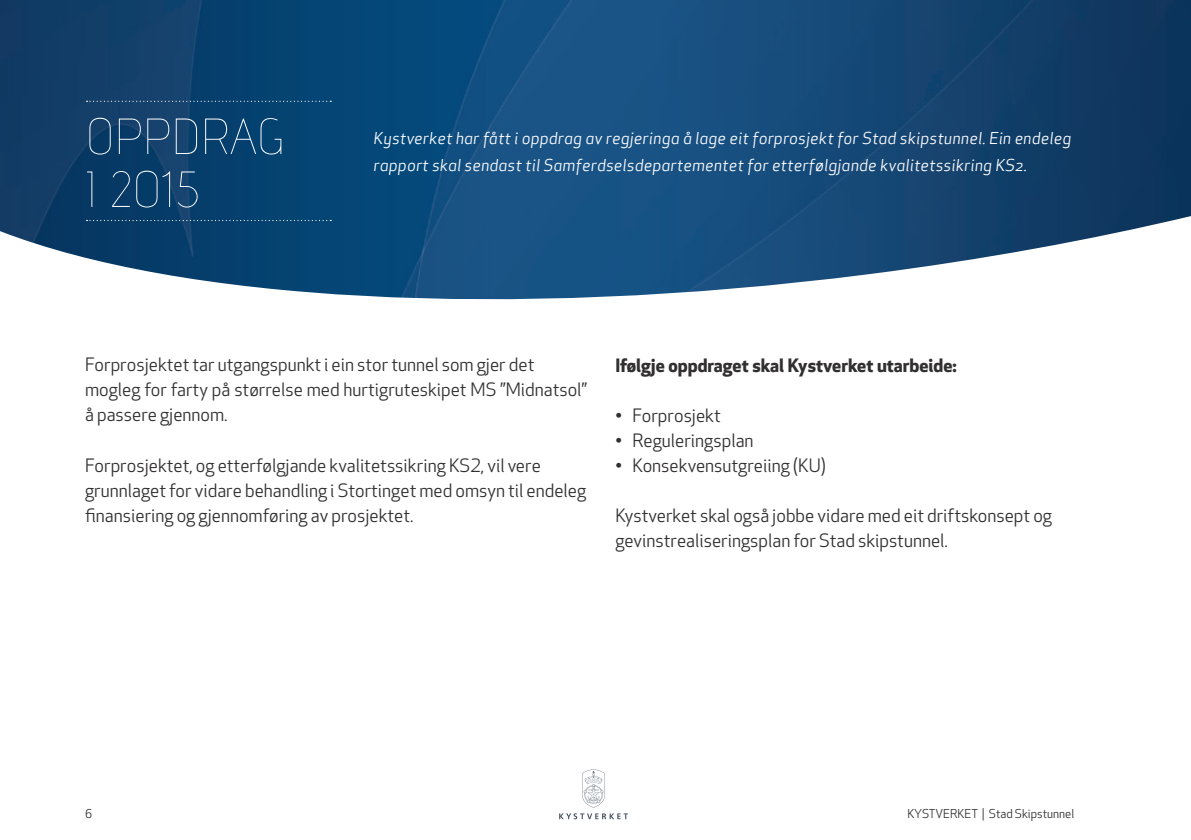
<style>
.page{position:relative;width:1191px;height:840px;background:#fff}
.page>*{position:absolute;margin:0;border:0;box-sizing:border-box;transform-origin:0 0}
.t1{font:50.6px "advent Lt 3";color:#fff}
.t2{font:18px/25px "Apex New PS Book Tabular";color:#312f30}
.t3{font:18px "Apex New PS Bold Tabular";color:#312f30}
.t4{font:16px "Apex Sans Book Italic ST";color:#fff}
.t5{font:12px "Apex New PS Book Tabular";color:#312f30}
</style>
<div class="page">
<img style="left:0;top:0;width:1191px;height:300px">
<svg style="left:559px;top:769px;width:69px;height:49px"></svg>
<svg style="left:87px;top:101px;width:244px;height:1px"></svg>
<svg style="left:87px;top:220px;width:244px;height:1px"></svg>
<p class="t1" style="left:86px;top:106px;width:200px">OPPDRAG</p>
<p class="t1" style="left:86px;top:159px;width:115px">I 2015</p>
<p class="t4" style="left:373px;top:128px;width:699px">Kystverket har fått i oppdrag av regjeringa å lage eit forprosjekt for Stad skipstunnel. Ein endeleg</p>
<p class="t4" style="left:373px;top:154px;width:655px">rapport skal sendast til Samferdselsdepartementet for etterfølgjande kvalitetssikring KS2.</p>
<p class="t2" style="left:85px;top:353px;width:451px">Forprosjektet tar utgangspunkt i ein stor tunnel som gjer det</p>
<p class="t2" style="left:85px;top:378px;width:503px">mogleg for farty på størrelse med hurtigruteskipet MS ”Midnatsol” å passere gjennom.</p>
<p class="t2" style="left:85px;top:453px;width:457px">Forprosjektet, og etterfølgjande kvalitetssikring KS2, vil vere</p>
<p class="t2" style="left:85px;top:478px;width:503px">grunnlaget for vidare behandling i Stortinget med omsyn til endeleg</p>
<p class="t2" style="left:85px;top:503px;width:330px">finansiering og gjennomføring av prosjektet.</p>
<p class="t3" style="left:615px;top:355px;width:343px">Ifølgje oppdraget skal Kystverket utarbeide:</p>
<p class="t2" style="left:615px;top:403px;width:107px">• Forprosjekt</p>
<p class="t2" style="left:615px;top:428px;width:140px">• Reguleringsplan</p>
<p class="t2" style="left:615px;top:453px;width:212px">• Konsekvensutgreiing (KU)</p>
<p class="t2" style="left:615px;top:503px;width:438px">Kystverket skal også jobbe vidare med eit driftskonsept og</p>
<p class="t2" style="left:615px;top:528px;width:334px">gevinstrealiseringsplan for Stad skipstunnel.</p>
<p class="t5" style="left:85px;top:806px;width:9px">6</p>
<p class="t5" style="left:907px;top:806px;width:168px">KYSTVERKET | Stad Skipstunnel</p>
</div>
